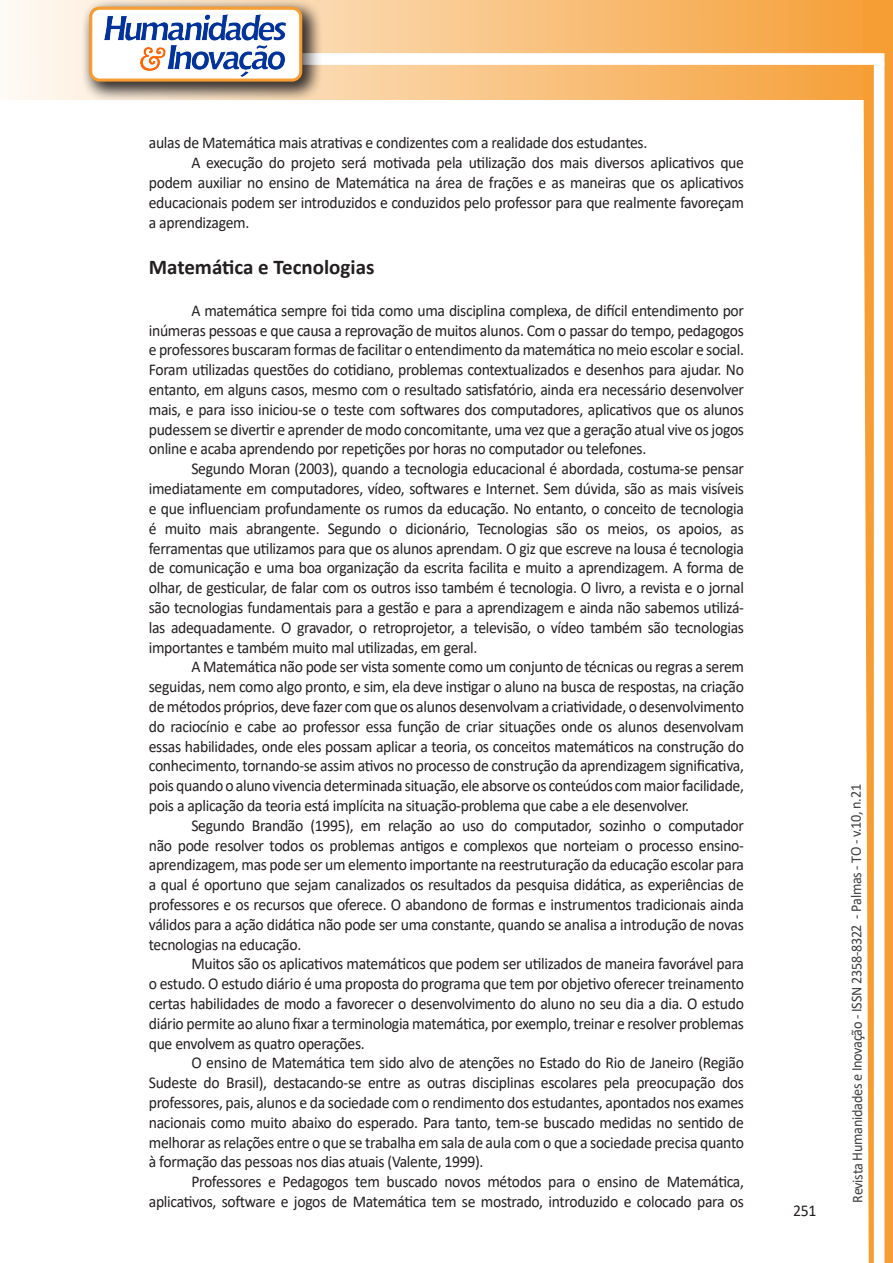
<style>
.page{position:relative;width:893px;height:1263px;background:#fff}
.page>*{position:absolute;margin:0;border:0;box-sizing:border-box;transform-origin:0 0}
.Titulo_2{font:700 21px "Calibri";color:#231f20}
.texto{font:16.5px/19.8px "Calibri";letter-spacing:-.02em;color:#231f20;text-align:justify;scale:.95 1}
.t1{font:15px "Calibri";letter-spacing:-.025em;color:#3e3e3f;scale:.95 1}
</style>
<div class="page">
<svg style="left:5px;top:0;width:858px;height:100px;background:#f9c484"></svg>
<div style="left:302px;top:53px;width:582px;height:12px;background:#fff;border:2px solid #fff"></div>
<svg style="left:863px;top:0;width:30px;height:1263px"></svg>
<div style="left:81px;top:0;width:241px;height:102px;background:#231f20;opacity:.75"></div>
<div style="left:91px;top:8px;width:210px;height:72px;background:#fff;border-radius:9px"></div>
<img style="left:104px;top:14px;width:181px;height:62px">
<div style="left:89px;top:7px;width:213px;height:75px;border:3px solid #f69e34;border-radius:9px"></div>
<p class="texto" style="left:149px;top:133px;width:526px">aulas de Matemática mais atrativas e condizentes com a realidade dos estudantes.</p>
<p class="texto" style="left:149px;top:152px;width:628px;text-indent:43px">A execução do projeto será motivada pela utilização dos mais diversos aplicativos que podem auxiliar no ensino de Matemática na área de frações e as maneiras que os aplicativos educacionais podem ser introduzidos e conduzidos pelo professor para que realmente favoreçam a aprendizagem.</p>
<p class="Titulo_2" style="left:149px;top:253px;width:227px">Matemática e Tecnologias</p>
<p class="texto" style="left:149px;top:300px;width:628px;text-indent:43px">A matemática sempre foi tida como uma disciplina complexa, de difícil entendimento por inúmeras pessoas e que causa a reprovação de muitos alunos. Com o passar do tempo, pedagogos e professores buscaram formas de facilitar o entendimento da matemática no meio escolar e social.<br>Foram utilizadas questões do cotidiano, problemas contextualizados e desenhos para ajudar. No entanto, em alguns casos, mesmo com o resultado satisfatório, ainda era necessário desenvolver mais, e para isso iniciou-se o teste com softwares dos computadores, aplicativos que os alunos pudessem se divertir e aprender de modo concomitante, uma vez que a geração atual vive os jogos online e acaba aprendendo por repetições por horas no computador ou telefones.</p>
<p class="texto" style="left:149px;top:458px;width:628px;text-indent:43px">Segundo Moran (2003), quando a tecnologia educacional é abordada, costuma-se pensar imediatamente em computadores, vídeo, softwares e Internet. Sem dúvida, são as mais visíveis e que influenciam profundamente os rumos da educação. No entanto, o conceito de tecnologia é muito mais abrangente. Segundo o dicionário, Tecnologias são os meios, os apoios, as ferramentas que utilizamos para que os alunos aprendam. O giz que escreve na lousa é tecnologia de comunicação e uma boa organização da escrita facilita e muito a aprendizagem. A forma de olhar, de gesticular, de falar com os outros isso também é tecnologia. O livro, a revista e o jornal são tecnologias fundamentais para a gestão e para a aprendizagem e ainda não sabemos utilizá&shy;las adequadamente. O gravador, o retroprojetor, a televisão, o vídeo também são tecnologias importantes e também muito mal utilizadas, em geral.</p>
<p class="texto" style="left:149px;top:656px;width:628px;text-indent:43px">A Matemática não pode ser vista somente como um conjunto de técnicas ou regras a serem seguidas, nem como algo pronto, e sim, ela deve instigar o aluno na busca de respostas, na criação de métodos próprios, deve fazer com que os alunos desenvolvam a criatividade, o desenvolvimento do raciocínio e cabe ao professor essa função de criar situações onde os alunos desenvolvam essas habilidades, onde eles possam aplicar a teoria, os conceitos matemáticos na construção do conhecimento, tornando-se assim ativos no processo de construção da aprendizagem significativa, pois quando o aluno vivencia determinada situação, ele absorve os conteúdos com maior facilidade, pois a aplicação da teoria está implícita na situação-problema que cabe a ele desenvolver.</p>
<p class="texto" style="left:149px;top:815px;width:628px;text-indent:43px">Segundo Brandão (1995), em relação ao uso do computador, sozinho o computador não pode resolver todos os problemas antigos e complexos que norteiam o processo ensino&shy;aprendizagem, mas pode ser um elemento importante na reestruturação da educação escolar para a qual é oportuno que sejam canalizados os resultados da pesquisa didática, as experiências de professores e os recursos que oferece. O abandono de formas e instrumentos tradicionais ainda válidos para a ação didática não pode ser uma constante, quando se analisa a introdução de novas tecnologias na educação.</p>
<p class="texto" style="left:149px;top:953px;width:628px;text-indent:43px">Muitos são os aplicativos matemáticos que podem ser utilizados de maneira favorável para o estudo. O estudo diário é uma proposta do programa que tem por objetivo oferecer treinamento certas habilidades de modo a favorecer o desenvolvimento do aluno no seu dia a dia. O estudo diário permite ao aluno fixar a terminologia matemática, por exemplo, treinar e resolver problemas que envolvem as quatro operações.</p>
<p class="texto" style="left:149px;top:1052px;width:628px;text-indent:43px">O ensino de Matemática tem sido alvo de atenções no Estado do Rio de Janeiro (Região Sudeste do Brasil), destacando-se entre as outras disciplinas escolares pela preocupação dos professores, pais, alunos e da sociedade com o rendimento dos estudantes, apontados nos exames nacionais como muito abaixo do esperado. Para tanto, tem-se buscado medidas no sentido de melhorar as relações entre o que se trabalha em sala de aula com o que a sociedade precisa quanto à formação das pessoas nos dias atuais (Valente, 1999).</p>
<p class="texto" style="left:149px;top:1171px;width:628px;text-align:right">Professores e Pedagogos tem buscado novos métodos para o ensino de Matemática, aplicativos, software e jogos de Matemática tem se mostrado, introduzido e colocado para os</p>
<p class="texto" style="left:793px;top:1200px;width:26px">251</p>
<p class="t1" style="left:846px;top:1203px;width:442px;rotate:-90deg">Revista Humanidades e Inovação - ISSN 2358-8322 - Palmas - TO - v.10, n.21</p>
</div>
